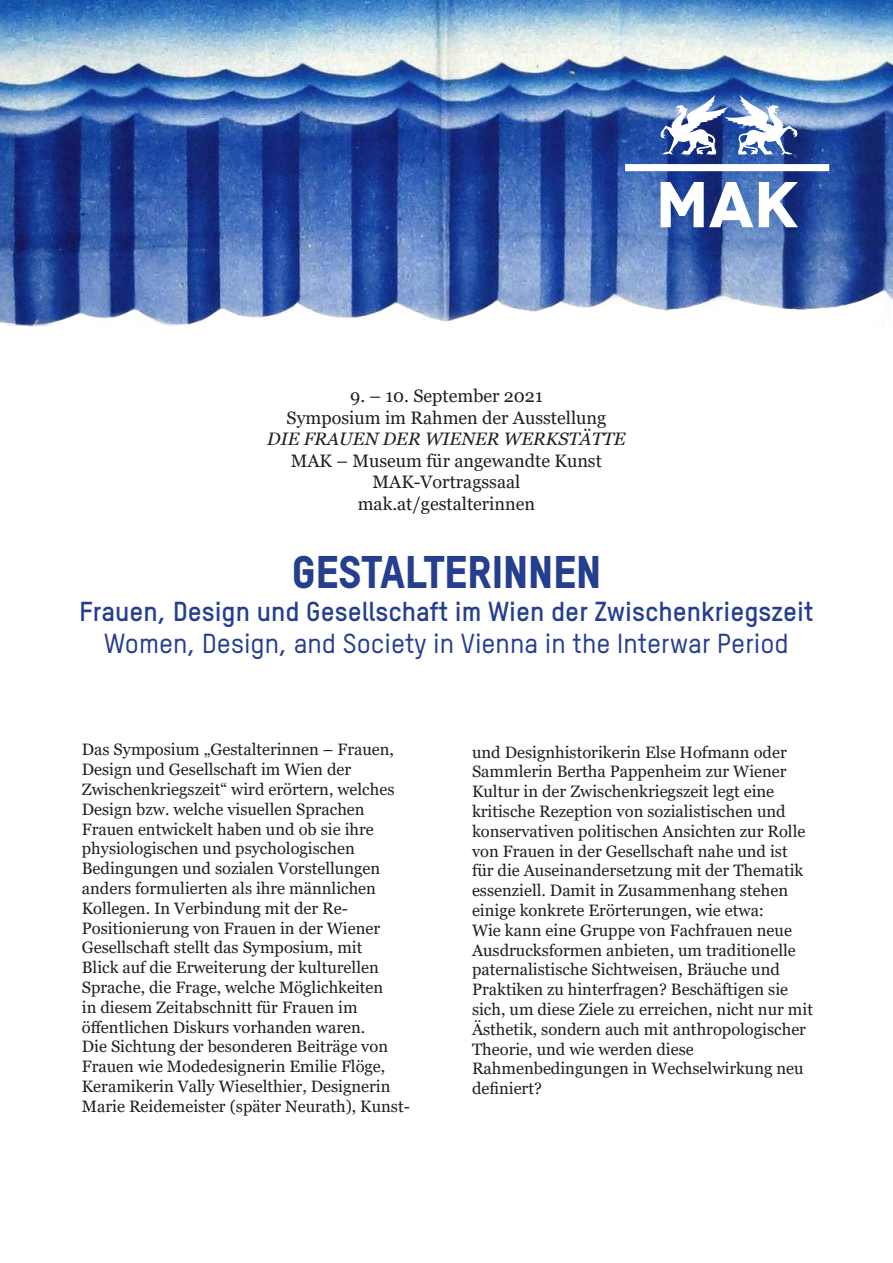
<style>
.page{position:relative;width:893px;height:1263px;background:#fff}
.page>*{position:absolute;margin:0;border:0;box-sizing:border-box;transform-origin:0 0}
.t1{font:800 45px "TSTAR";color:#253f8e}
.t2{font:700 27px "TSTAR";color:#253f8e}
.t3{font:500 27px "TSTAR";color:#253f8e}
.t4{font:18px/21.6px "Georgia";color:#231f20;text-align:center}
.t5{font:italic 18px "Georgia";color:#231f20}
.t6{font:16.5px/19.8px "Georgia";color:#231f20}
</style>
<div class="page">
<img style="left:0;top:0;width:893px;height:327px">
<svg style="left:625px;top:95px;width:204px;height:132px"></svg>
<p class="t4" style="left:287px;top:385px;width:321px">9. – 10. September 2021<br>Symposium im Rahmen der Ausstellung</p>
<p class="t5" style="left:267px;top:428px;width:360px">DIE FRAUEN DER WIENER WERKSTÄTTE</p>
<p class="t4" style="left:291px;top:450px;width:313px">MAK – Museum für angewandte Kunst<br>MAK-Vortragssaal mak.at/gestalterinnen</p>
<h1 class="t1" style="left:292px;top:545px;width:311px">GESTALTERINNEN</h1>
<h2 class="t2" style="left:79px;top:595px;width:736px">Frauen, Design und Gesellschaft im Wien der Zwischenkriegszeit</h2>
<h2 class="t3" style="left:104px;top:627px;width:686px">Women, Design, and Society in Vienna in the Interwar Period</h2>
<p class="t6" style="left:82px;top:740px;width:330px">Das Symposium „Gestalterinnen – Frauen, Design und Gesellschaft im Wien der Zwischenkriegszeit“ wird erörtern, welches Design bzw. welche visuellen Sprachen Frauen entwickelt haben und ob sie ihre physiologischen und psychologischen Bedingungen und sozialen Vorstellungen anders formulierten als ihre männlichen Kollegen. In Verbindung mit der Re-Positionierung von Frauen in der Wiener Gesellschaft stellt das Symposium, mit<br>Blick auf die Erweiterung der kulturellen Sprache, die Frage, welche Möglichkeiten<br>in diesem Zeitabschnitt für Frauen im öffentlichen Diskurs vorhanden waren.<br>Die Sichtung der besonderen Beiträge von Frauen wie Modedesignerin Emilie Flöge, Keramikerin Vally Wieselthier, Designerin Marie Reidemeister (später Neurath), Kunst-</p>
<p class="t6" style="left:472px;top:742px;width:342px">und Designhistorikerin Else Hofmann oder Sammlerin Bertha Pappenheim zur Wiener Kultur in der Zwischenkriegszeit legt eine kritische Rezeption von sozialistischen und konservativen politischen Ansichten zur Rolle von Frauen in der Gesellschaft nahe und ist für die Auseinandersetzung mit der Thematik essenziell. Damit in Zusammenhang stehen einige konkrete Erörterungen, wie etwa:<br>Wie kann eine Gruppe von Fachfrauen neue Ausdrucksformen anbieten, um traditionelle paternalistische Sichtweisen, Bräuche und Praktiken zu hinterfragen? Beschäftigen sie sich, um diese Ziele zu erreichen, nicht nur mit Ästhetik, sondern auch mit anthropologischer Theorie, und wie werden diese Rahmenbedingungen in Wechselwirkung neu definiert?</p>
</div>
